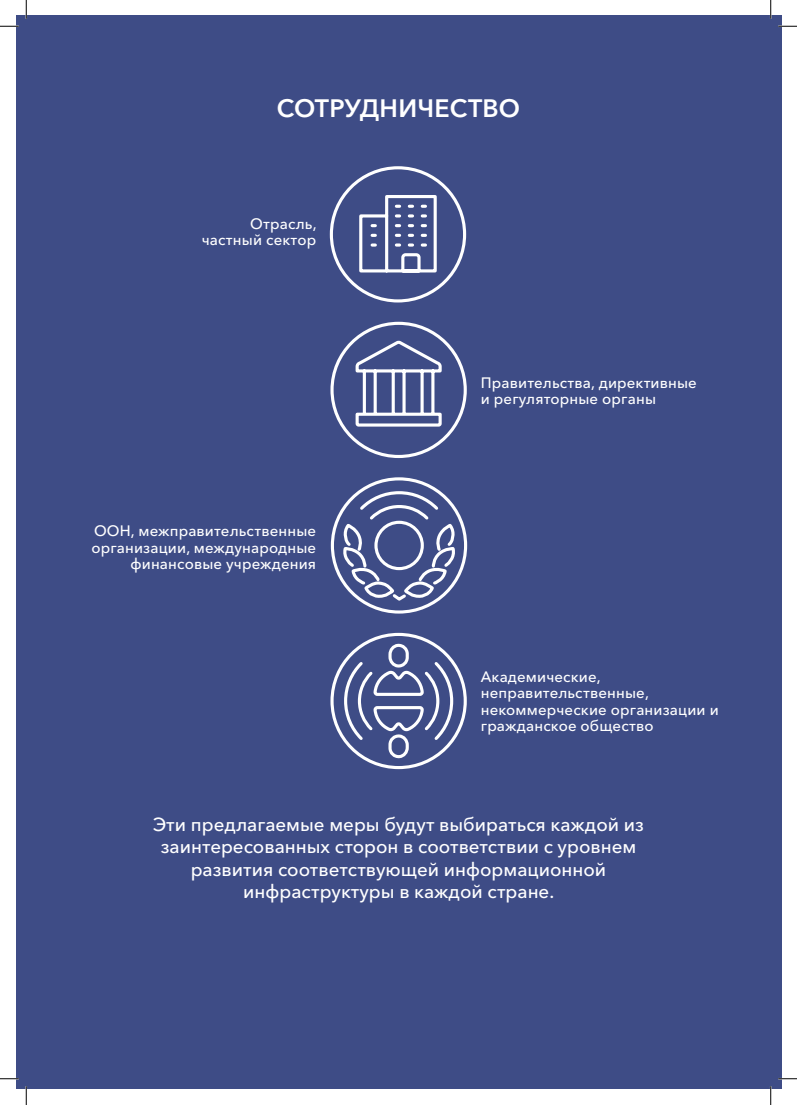
<style>
.page{position:relative;width:797px;height:1105px;background:#fff}
.page>*{position:absolute;margin:0;border:0;box-sizing:border-box;transform-origin:0 0}
.t1{font:600 25px "Avenir Next W1 G";letter-spacing:.01em;color:#fff}
.t2{font:500 18.75px/22.5px "Avenir Next W1 G";color:#fff;text-align:center}
.t3{font:500 15px/16.2px "Avenir Next W1 G";letter-spacing:.01em;color:#fff}
</style>
<div class="page">
<div style="left:16px;top:16px;width:765px;height:1073px;background:#3e4c86"></div>
<svg style="left:329px;top:166px;width:138px;height:137px"></svg>
<svg style="left:330px;top:321px;width:137px;height:137px"></svg>
<svg style="left:330px;top:477px;width:138px;height:137px"></svg>
<svg style="left:330px;top:632px;width:137px;height:138px"></svg>
<svg style="left:0;top:25px;width:19px;height:2px"></svg>
<svg style="left:778px;top:25px;width:19px;height:2px"></svg>
<svg style="left:0;top:1078px;width:19px;height:1px"></svg>
<svg style="left:778px;top:1078px;width:19px;height:1px"></svg>
<svg style="left:25px;top:0;width:2px;height:19px"></svg>
<svg style="left:25px;top:1086px;width:2px;height:19px"></svg>
<svg style="left:770px;top:0;width:1px;height:19px"></svg>
<svg style="left:770px;top:1086px;width:1px;height:19px"></svg>
<h1 class="t1" style="left:277px;top:88px;width:245px">СОТРУДНИЧЕСТВО</h1>
<p class="t3" style="left:202px;top:214px;width:116px;text-align:right">Отрасль, частный сектор</p>
<p class="t3" style="left:91px;top:522px;width:226px;text-align:right">ООН, межправительственные организации, международные финансовые учреждения</p>
<p class="t3" style="left:481px;top:373px;width:218px">Правительства, директивные и регуляторные органы</p>
<p class="t3" style="left:481px;top:667px;width:239px">Академические, неправительственные, некоммерческие организации и гражданское общество</p>
<p class="t2" style="left:153px;top:811px;width:492px">Эти предлагаемые меры будут выбираться каждой из заинтересованных сторон в соответствии с уровнем развития соответствующей информационной инфраструктуры в каждой стране.</p>
</div>
